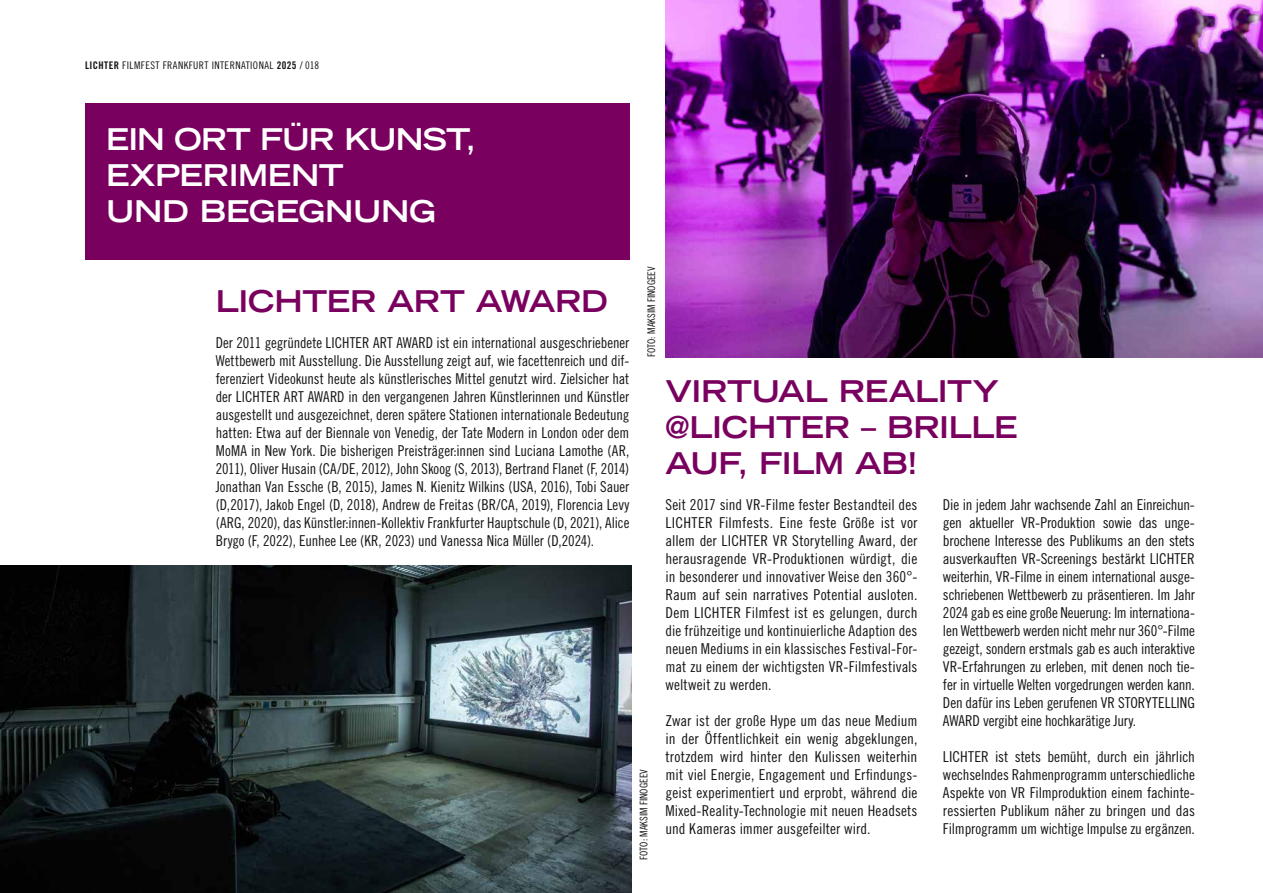
<style>
.page{position:relative;width:1263px;height:893px;background:#fff}
.page>*{position:absolute;margin:0;border:0;box-sizing:border-box;transform-origin:0 0}
.t1{font:700 expanded 30px/36px "Trade Gothic LT Std";letter-spacing:-.015em;color:#79005e}
.t2{font:700 expanded 30px/36px "Trade Gothic LT Std";letter-spacing:-.015em;color:#fff}
.t3{font:15px/18px "Trade Gothic LT Std Cn 18";color:#131413;text-align:justify}
.t4{font:10.5px "Trade Gothic LT Std Cn 18";letter-spacing:.04em;color:#131413}
.t5{font:10.5px "Trade Gothic LT Std Cn 18";color:#131413}
.s1{font-family:"Trade Gothic LT Std Bd Cn 20"}
</style>
<div class="page">
<img style="left:0;top:566px;width:631px;height:327px">
<div style="left:85px;top:103px;width:544px;height:156px;background:#79005e"></div>
<img style="left:665px;top:0;width:598px;height:357px">
<p class="t4" style="left:85px;top:59px;width:236px"><span class="s1">LICHTER</span> FILMFEST FRANKFURT INTERNATIONAL <span class="s1">2025</span> / 018</p>
<h1 class="t2" style="left:106px;top:121px;width:371px">EIN ORT FÜR KUNST,<br>EXPERIMENT<br>UND BEGEGNUNG</h1>
<h1 class="t1" style="left:216px;top:283px;width:393px">LICHTER ART AWARD</h1>
<p class="t3" style="left:216px;top:334px;width:415px">Der 2011 gegründete LICHTER ART AWARD ist ein international ausgeschriebener Wettbewerb mit Ausstellung. Die Ausstellung zeigt auf, wie facettenreich und dif&shy;ferenziert Videokunst heute als künstlerisches Mittel genutzt wird. Zielsicher hat der LICHTER ART AWARD in den vergangenen Jahren Künstlerinnen und Künstler ausgestellt und ausgezeichnet, deren spätere Stationen internationale Bedeutung hatten: Etwa auf der Biennale von Venedig, der Tate Modern in London oder dem MoMA in New York. Die bisherigen Preisträger:innen sind Luciana Lamothe (AR, 2011), Oliver Husain (CA/DE, 2012), John Skoog (S, 2013), Bertrand Flanet (F, 2014)<br>Jonathan Van Essche (B, 2015), James N. Kienitz Wilkins (USA, 2016), Tobi Sauer (D,2017), Jakob Engel (D, 2018), Andrew de Freitas (BR/CA, 2019), Florencia Levy (ARG, 2020), das Künstler:innen-Kollektiv Frankfurter Hauptschule (D, 2021), Alice Brygo (F, 2022), Eunhee Lee (KR, 2023) und Vanessa Nica Müller (D,2024).</p>
<p class="t5" style="left:645px;top:357px;width:92px;rotate:-90deg">FOTO: MAKSIM FINOGEEV</p>
<p class="t5" style="left:638px;top:860px;width:92px;rotate:-90deg">FOTO: MAKSIM FINOGEEV</p>
<h1 class="t1" style="left:665px;top:373px;width:354px">VIRTUAL REALITY @LICHTER – BRILLE<br>AUF, FILM AB!</h1>
<p class="t3" style="left:665px;top:496px;width:253px">Seit 2017 sind VR-Filme fester Bestandteil des LICHTER Filmfests. Eine feste Größe ist vor allem der LICHTER VR Storytelling Award, der herausragende VR-Produktionen würdigt, die in besonderer und innovativer Weise den 360°- Raum auf sein narratives Potential ausloten.<br>Dem LICHTER Filmfest ist es gelungen, durch die frühzeitige und kontinuierliche Adaption des neuen Mediums in ein klassisches Festival-For&shy;mat zu einem der wichtigsten VR-Filmfestivals weltweit zu werden.</p>
<p class="t3" style="left:665px;top:712px;width:253px">Zwar ist der große Hype um das neue Medium in der Öffentlichkeit ein wenig abgeklungen, trotzdem wird hinter den Kulissen weiterhin mit viel Energie, Engagement und Erfindungs&shy;geist experimentiert und erprobt, während die Mixed-Reality-Technologie mit neuen Headsets und Kameras immer ausgefeilter wird.</p>
<p class="t3" style="left:943px;top:496px;width:253px">Die in jedem Jahr wachsende Zahl an Einreichun&shy;gen aktueller VR-Produktion sowie das unge&shy;brochene Interesse des Publikums an den stets ausverkauften VR-Screenings bestärkt LICHTER weiterhin, VR-Filme in einem international ausge&shy;schriebenen Wettbewerb zu präsentieren. Im Jahr 2024 gab es eine große Neuerung: Im internationa&shy;len Wettbewerb werden nicht mehr nur 360°-Filme gezeigt, sondern erstmals gab es auch interaktive VR-Erfahrungen zu erleben, mit denen noch tie&shy;fer in virtuelle Welten vorgedrungen werden kann.<br>Den dafür ins Leben gerufenen VR STORYTELLING AWARD vergibt eine hochkarätige Jury.</p>
<p class="t3" style="left:943px;top:748px;width:253px">LICHTER ist stets bemüht, durch ein jährlich wechselndes Rahmenprogramm unterschiedliche Aspekte von VR Filmproduktion einem fachinte&shy;ressierten Publikum näher zu bringen und das Filmprogramm um wichtige Impulse zu ergänzen.</p>
</div>
